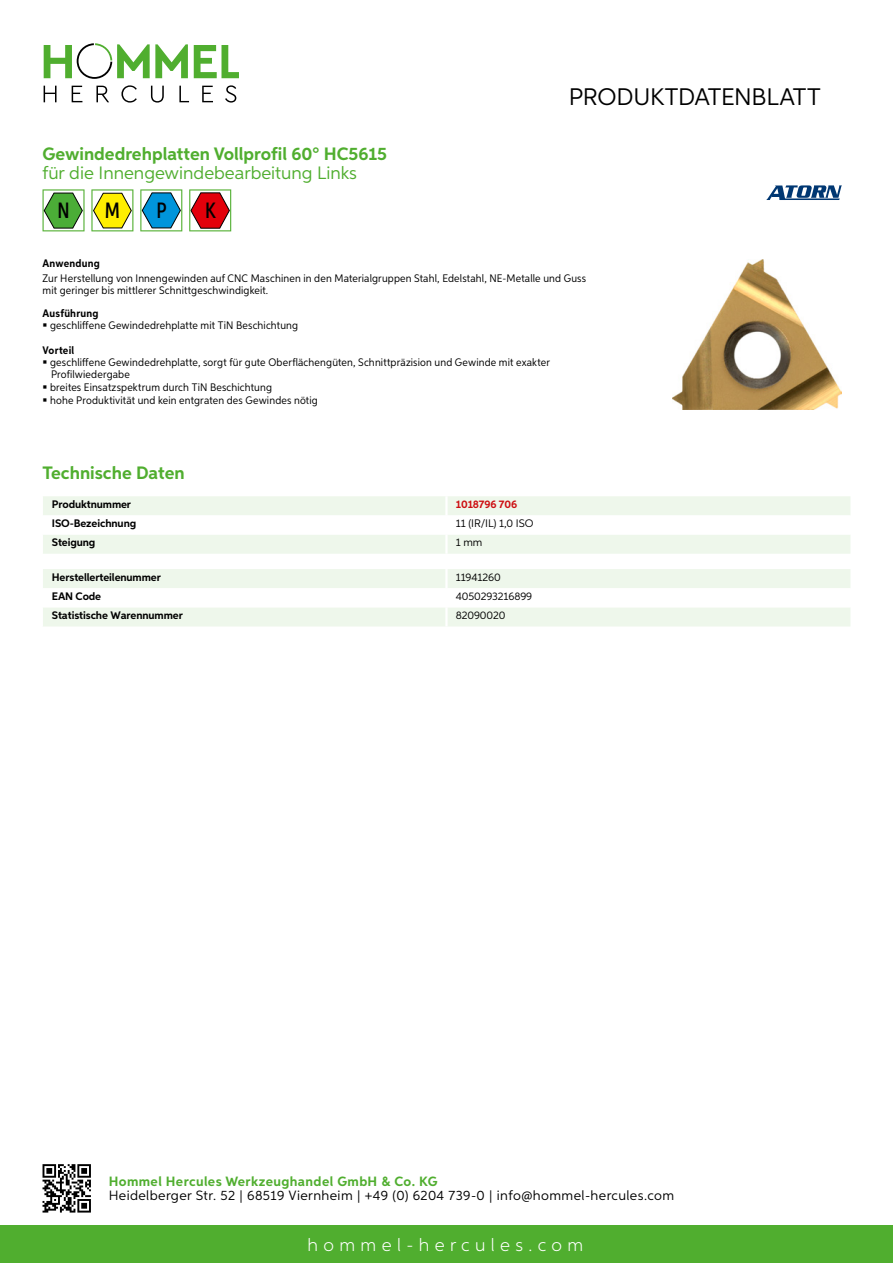
<style>
.page{position:relative;width:893px;height:1263px;background:#fff}
.page>*{position:absolute;margin:0;border:0;box-sizing:border-box;transform-origin:0 0}
.t1{font:24px "Aspira";letter-spacing:-.01em;color:#000}
.t2{font:500 22.2px "Aspira XX Nar";color:#000}
.t3{font:700 18px "Aspira";color:#50ae2f}
.t4{font:18px "Aspira";color:#50ae2f}
.t5{font:300 18px "Aspira";letter-spacing:.3em;color:#fff}
.t6{font:13.5px "Aspira";letter-spacing:.03em;color:#000}
.t7{font:700 13.5px "Aspira";letter-spacing:.03em;color:#50ae2f}
.t8{font:10.95px/12.5px "Aspira Nar";letter-spacing:.015em;color:#000}
.t9{font:700 10.95px "Aspira";letter-spacing:-.01em;color:#000}
.t10{font:10.95px "Aspira";letter-spacing:-.01em;color:#000}
.t11{font:700 10.95px "Aspira Nar";letter-spacing:.02em;color:#000}
.t12{font:700 10.95px "Aspira";letter-spacing:-.01em;color:#cd1013}
</style>
<div class="page">
<div style="left:0;top:1226px;width:893px;height:37px;background:#50ae2f"></div>
<svg style="left:43px;top:1164px;width:48px;height:48px"></svg>
<svg style="left:194px;top:45px;width:45px;height:33px"></svg>
<svg style="left:44px;top:43px;width:144px;height:36px"></svg>
<svg style="left:44px;top:86px;width:13px;height:16px"></svg>
<svg style="left:72px;top:86px;width:10px;height:16px"></svg>
<svg style="left:96px;top:86px;width:13px;height:16px"></svg>
<svg style="left:121px;top:85px;width:16px;height:18px"></svg>
<svg style="left:151px;top:86px;width:13px;height:17px"></svg>
<svg style="left:179px;top:86px;width:10px;height:16px"></svg>
<svg style="left:202px;top:86px;width:11px;height:16px"></svg>
<svg style="left:225px;top:85px;width:11px;height:18px"></svg>
<svg style="left:43px;top:496px;width:807px;height:58px"></svg>
<hr style="left:445px;top:535px;width:3px;height:19px;background:#fff">
<svg style="left:43px;top:569px;width:807px;height:57px"></svg>
<hr style="left:445px;top:607px;width:3px;height:19px;background:#fff">
<svg style="left:43px;top:189px;width:42px;height:42px"></svg>
<svg style="left:91px;top:189px;width:42px;height:42px"></svg>
<svg style="left:140px;top:189px;width:42px;height:42px"></svg>
<svg style="left:189px;top:189px;width:42px;height:42px"></svg>
<img style="left:672px;top:259px;width:170px;height:150px">
<svg style="left:766px;top:185px;width:76px;height:15px"></svg>
<h3 class="t3" style="left:43px;top:142px;width:346px">Gewindedrehplatten Vollprofil 60° HC5615</h3>
<h3 class="t4" style="left:43px;top:162px;width:316px">für die Innengewindebearbeitung Links</h3>
<h2 class="t2" style="left:57px;top:197px;width:14px">N</h2>
<h2 class="t2" style="left:105px;top:197px;width:17px">M</h2>
<h2 class="t2" style="left:156px;top:197px;width:12px">P</h2>
<h2 class="t2" style="left:205px;top:197px;width:12px">K</h2>
<h1 class="t1" style="left:569px;top:82px;width:253px">Produktdatenblatt</h1>
<p class="t11" style="left:43px;top:257px;width:59px">Anwendung</p>
<p class="t8" style="left:43px;top:273px;width:545px;line-height:12px">Zur Herstellung von Innengewinden auf CNC Maschinen in den Materialgruppen Stahl, Edelstahl, NE-Metalle und Guss mit geringer bis mittlerer Schnittgeschwindigkeit.</p>
<p class="t11" style="left:43px;top:306px;width:58px">Ausführung</p>
<p class="t8" style="left:50px;top:319px;width:250px">geschliffene Gewindedrehplatte mit TiN Beschichtung</p>
<p class="t11" style="left:43px;top:343px;width:33px">Vorteil</p>
<p class="t8" style="left:50px;top:356px;width:501px">geschliffene Gewindedrehplatte, sorgt für gute Oberflächengüten, Schnittpräzision und Gewinde mit exakter Profilwiedergabe<br>breites Einsatzspektrum durch TiN Beschichtung<br>hohe Produktivität und kein entgraten des Gewindes nötig</p>
<h3 class="t3" style="left:43px;top:462px;width:144px">Technische Daten</h3>
<p class="t9" style="left:52px;top:498px;width:81px">Produktnummer</p>
<p class="t12" style="left:456px;top:498px;width:63px">1018796 706</p>
<p class="t9" style="left:52px;top:517px;width:86px">ISO-Bezeichnung</p>
<p class="t10" style="left:456px;top:517px;width:78px">11 (IR/IL) 1,0 ISO</p>
<p class="t9" style="left:52px;top:536px;width:45px">Steigung</p>
<p class="t10" style="left:456px;top:536px;width:28px">1 mm</p>
<p class="t9" style="left:52px;top:570px;width:111px">Herstellerteilenummer</p>
<p class="t10" style="left:456px;top:571px;width:46px">11941260</p>
<p class="t9" style="left:52px;top:590px;width:51px">EAN Code</p>
<p class="t10" style="left:456px;top:590px;width:78px">4050293216899</p>
<p class="t9" style="left:52px;top:609px;width:132px">Statistische Warennummer</p>
<p class="t10" style="left:456px;top:609px;width:51px">82090020</p>
<p class="t7" style="left:109px;top:1172px;width:330px">Hommel Hercules Werkzeughandel GmbH &amp; Co. KG</p>
<p class="t6" style="left:109px;top:1187px;width:567px">Heidelberger Str. 52 | 68519 Viernheim | +49 (0) 6204 739-0 | info@hommel-hercules.com</p>
<h3 class="t5" style="left:307px;top:1234px;width:277px">hommel-hercules.com</h3>
</div>
